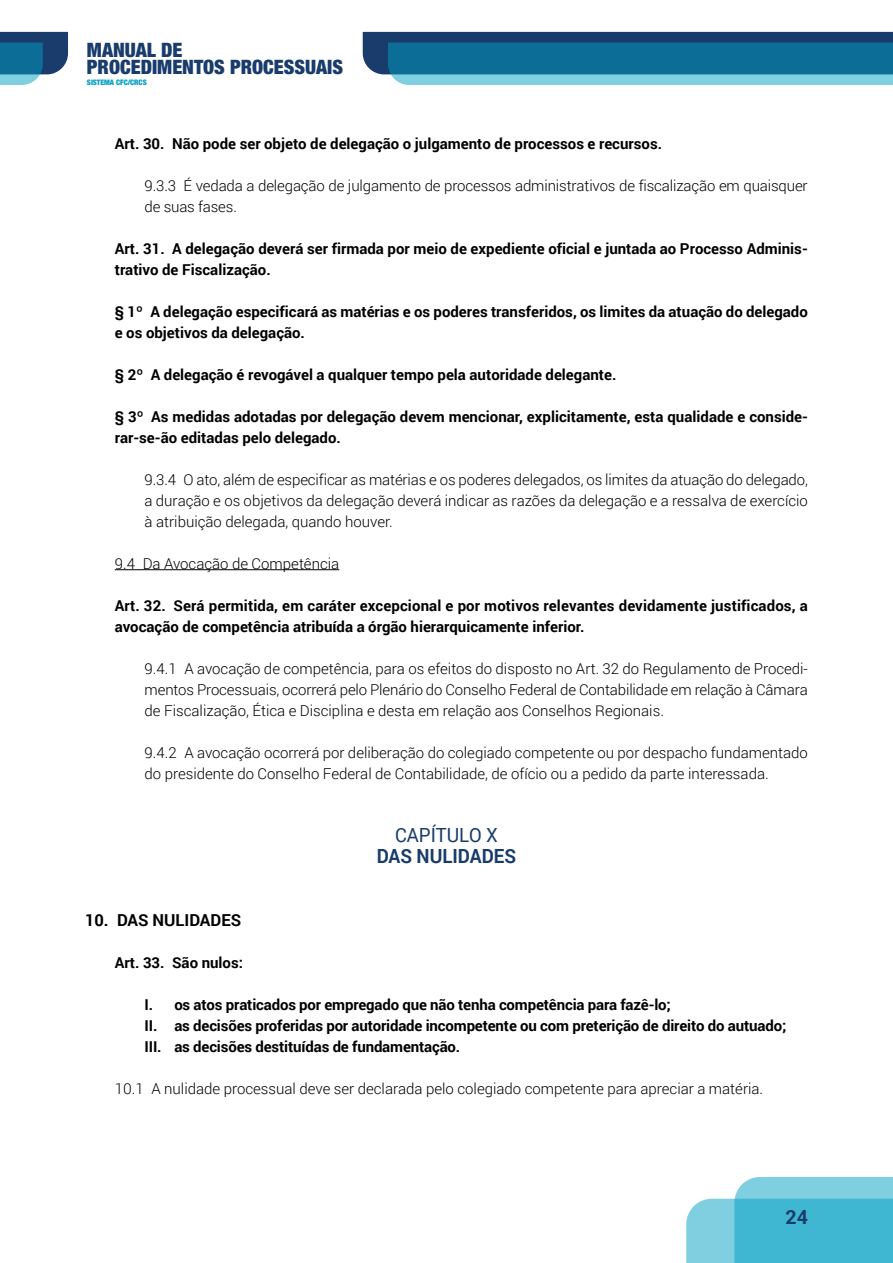
<style>
.page{position:relative;width:893px;height:1263px;background:#fff}
.page>*{position:absolute;margin:0;border:0;box-sizing:border-box;transform-origin:0 0}
.t1{font:900 condensed 19.95px/17.7px "Helvetica Neue LT Std";color:#193c6c}
.ABRE_subtitulo2{font:700 19.5px "Roboto";color:#193c6c;scale:.95 1}
.ABRE_subtitulo2-2{font:19.5px "Roboto";color:#193c6c;scale:.95 1}
.ABRE_subtitulo2-3{font:700 19.5px "Roboto";color:#193c6c}
.sub_1{font:700 16.5px "Roboto";color:#000}
.MIOLO_texto_geral{font:300 15px/21px "Roboto";color:#000}
.MIOLO_texto_geral-2{font:700 15px/21px "Roboto";color:#000}
.MIOLO_romanos{font:700 15px "Roboto";letter-spacing:-.01em;color:#000}
.sub_2{font:300 15px "Roboto";color:#000}
.t2{font:900 condensed 7.65px "Helvetica Neue LT Std";letter-spacing:-.005em;color:#009fc4}
</style>
<div class="page">
<svg style="left:686px;top:1177px;width:207px;height:86px;background:#65c4da"></svg>
<svg style="left:363px;top:32px;width:530px;height:53px;background:#28769c"></svg>
<svg style="left:0;top:32px;width:68px;height:53px;background:#3b759a"></svg>
<hr style="left:115px;top:569px;width:224px;height:1px;background:#000">
<h1 class="t1" style="left:87px;top:40px;width:258px">MANUAL DE<br>PROCEDIMENTOS PROCESSUAIS</h1>
<p class="t2" style="left:87px;top:78px;width:61px">SISTEMA CFC/CRCS</p>
<p class="MIOLO_texto_geral-2" style="left:115px;top:132px;width:549px">Art. 30. Não pode ser objeto de delegação o julgamento de processos e recursos.</p>
<p class="MIOLO_texto_geral" style="left:145px;top:174px;width:665px">9.3.3 É vedada a delegação de julgamento de processos administrativos de fiscalização em quaisquer de suas fases.</p>
<p class="MIOLO_texto_geral-2" style="left:115px;top:237px;width:695px">Art. 31. A delegação deverá ser firmada por meio de expediente oficial e juntada ao Processo Adminis&shy;trativo de Fiscalização.</p>
<p class="MIOLO_texto_geral-2" style="left:115px;top:300px;width:695px">§ 1º A delegação especificará as matérias e os poderes transferidos, os limites da atuação do delegado e os objetivos da delegação.</p>
<p class="MIOLO_texto_geral-2" style="left:115px;top:363px;width:503px">§ 2º A delegação é revogável a qualquer tempo pela autoridade delegante.</p>
<p class="MIOLO_texto_geral-2" style="left:115px;top:405px;width:695px">§ 3º As medidas adotadas por delegação devem mencionar, explicitamente, esta qualidade e conside&shy;rar-se-ão editadas pelo delegado.</p>
<p class="MIOLO_texto_geral" style="left:145px;top:468px;width:665px;text-align:justify">9.3.4 O ato, além de especificar as matérias e os poderes delegados, os limites da atuação do delegado, a duração e os objetivos da delegação deverá indicar as razões da delegação e a ressalva de exercício à atribuição delegada, quando houver.</p>
<p class="sub_2" style="left:115px;top:553px;width:226px">9.4 Da Avocação de Competência</p>
<p class="MIOLO_texto_geral-2" style="left:115px;top:594px;width:695px">Art. 32. Será permitida, em caráter excepcional e por motivos relevantes devidamente justificados, a avocação de competência atribuída a órgão hierarquicamente inferior.</p>
<p class="MIOLO_texto_geral" style="left:145px;top:657px;width:665px;text-align:justify">9.4.1 A avocação de competência, para os efeitos do disposto no Art. 32 do Regulamento de Procedi&shy;mentos Processuais, ocorrerá pelo Plenário do Conselho Federal de Contabilidade em relação à Câmara de Fiscalização, Ética e Disciplina e desta em relação aos Conselhos Regionais.</p>
<p class="MIOLO_texto_geral" style="left:145px;top:741px;width:665px">9.4.2 A avocação ocorrerá por deliberação do colegiado competente ou por despacho fundamentado do presidente do Conselho Federal de Contabilidade, de ofício ou a pedido da parte interessada.</p>
<p class="ABRE_subtitulo2-2" style="left:395px;top:821px;width:109px">CAPÍTULO X</p>
<p class="ABRE_subtitulo2" style="left:377px;top:842px;width:148px">DAS NULIDADES</p>
<p class="sub_1" style="left:85px;top:908px;width:158px">10. DAS NULIDADES</p>
<p class="MIOLO_texto_geral-2" style="left:115px;top:951px;width:130px">Art. 33. São nulos:</p>
<p class="MIOLO_romanos" style="left:145px;top:994px;width:528px">I. os atos praticados por empregado que não tenha competência para fazê-lo;</p>
<p class="MIOLO_romanos" style="left:145px;top:1015px;width:643px">II. as decisões proferidas por autoridade incompetente ou com preterição de direito do autuado;</p>
<p class="MIOLO_romanos" style="left:145px;top:1036px;width:317px">III. as decisões destituídas de fundamentação.</p>
<p class="MIOLO_texto_geral" style="left:115px;top:1077px;width:650px">10.1 A nulidade processual deve ser declarada pelo colegiado competente para apreciar a matéria.</p>
<h2 class="ABRE_subtitulo2-3" style="left:785px;top:1203px;width:24px">24</h2>
</div>
